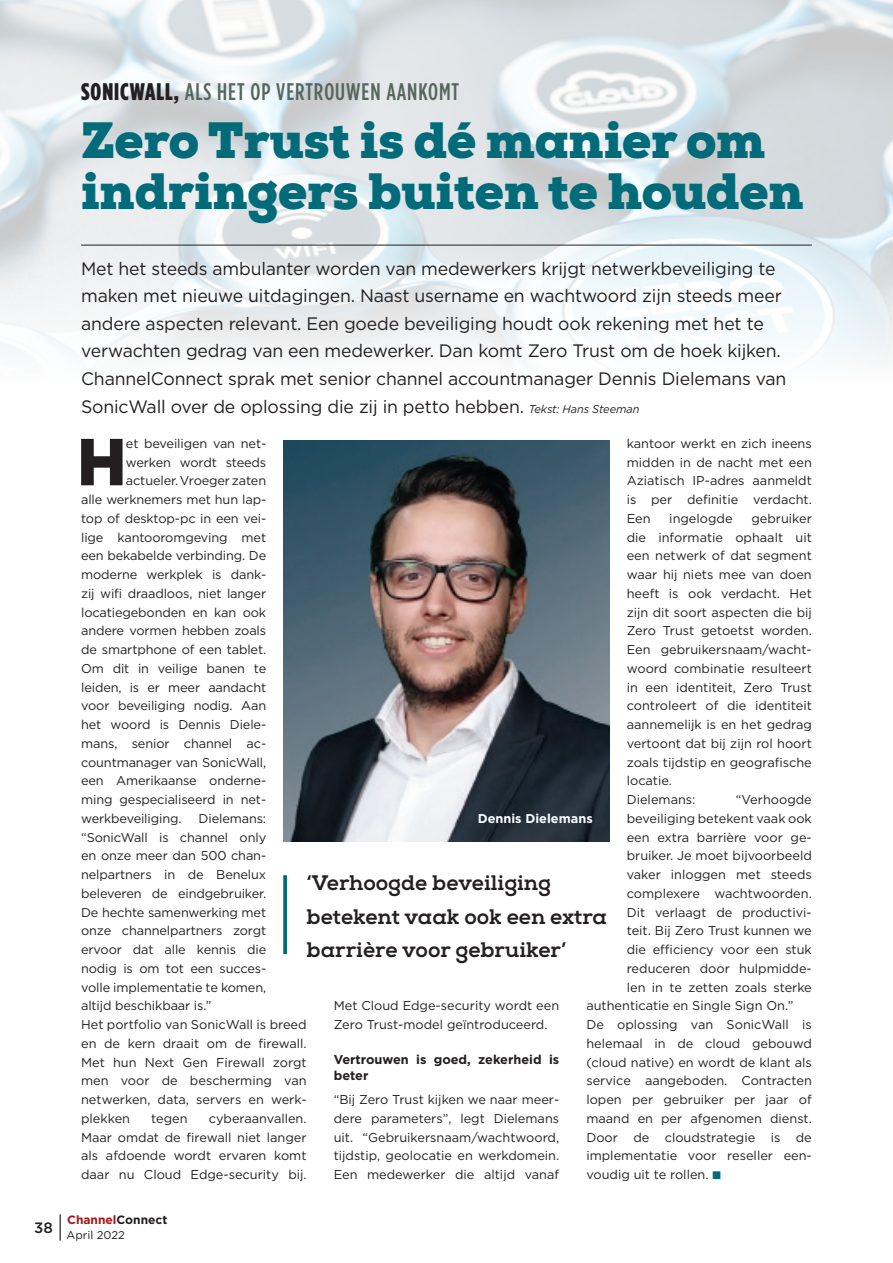
<style>
.page{position:relative;width:893px;height:1263px;background:#fff}
.page>*{position:absolute;margin:0;border:0;box-sizing:border-box;transform-origin:0 0}
.CC_Initiaal_broodtek{font:900 66.3px "Gotham";color:#231f20}
.CC_Kop{font:900 51px/51px "Nexa Slab";letter-spacing:-.005em;color:#016b7a}
.CC_BEDRIJFSNAAM{font:500 24px "Gotham Condensed";letter-spacing:.04em;color:#57665d}
.CC_STREAMER_NEXA_SLA{font:800 21px/33.6px "Nexa Slab";color:#231f20}
.CC_INTRO_ENKELE_PAGI{font:18px/27.6px "Gotham";letter-spacing:-.01em;color:#231f20}
.t1{font:500 15px "Gotham";color:#231f20}
.CC_Broodtekst{font:12.75px/18.8px "Gotham";color:#231f20;text-align:justify}
.CC_Initiaal_broodtek-2{font:12.75px/18.8px "Gotham";letter-spacing:-.01em;color:#231f20;text-align:justify}
.CC_Tussenkop{font:700 12.75px/16.5px "Gotham";color:#231f20}
.CC_BIJSCHRIFT{font:700 12.75px "Gotham";color:#fff}
.t2{font:700 12px "Gotham";color:#a3171b}
.t3{font:11.25px "Gotham";color:#231f20}
.s1{font-weight:900;color:#231f20}
.s2{font-style:italic;font-size:11.25px}
.s3{color:#016b7a}
.s4{color:#231f20}
</style>
<div class="page">
<img style="left:283px;top:466px;width:327px;height:376px">
<svg style="left:283px;top:875px;width:4px;height:79px"></svg>
<img style="left:0;top:0;width:893px;height:466px">
<hr style="left:81px;top:245px;width:731px;height:1px;background:#231f20">
<svg style="left:60px;top:1214px;width:1px;height:27px"></svg>
<p class="t1" style="left:34px;top:1218px;width:20px">38</p>
<p class="CC_BEDRIJFSNAAM" style="left:81px;top:78px;width:380px"><span class="s1">SONICWALL,</span> ALS HET OP VERTROUWEN AANKOMT</p>
<p class="CC_Kop" style="left:81px;top:115px;width:724px">Zero Trust is dé manier om indringers buiten te houden</p>
<p class="CC_INTRO_ENKELE_PAGI" style="left:81px;top:254px;width:707px">Met het steeds ambulanter worden van medewerkers krijgt netwerkbeveiliging te maken met nieuwe uitdagingen. Naast username en wachtwoord zijn steeds meer andere aspecten relevant. Een goede beveiliging houdt ook rekening met het te verwachten gedrag van een medewerker. Dan komt Zero Trust om de hoek kijken.<br>ChannelConnect sprak met senior channel accountmanager Dennis Dielemans van SonicWall over de oplossing die zij in petto hebben. <span class="s2">Tekst: Hans Steeman</span></p>
<p class="CC_Initiaal_broodtek" style="left:77px;top:416px;width:51px">H</p>
<p class="CC_Initiaal_broodtek-2" style="left:126px;top:434px;width:142px">et beveiligen van net-</p>
<p class="CC_Broodtekst" style="left:627px;top:434px;width:187px">kantoor werkt en zich ineens midden in de nacht met een Aziatisch IP-adres aanmeldt is per definitie verdacht.<br>Een</p>
<p class="CC_Initiaal_broodtek-2" style="left:126px;top:452px;width:142px">werken wordt steeds</p>
<p class="CC_Initiaal_broodtek-2" style="left:126px;top:471px;width:142px">actueler. Vroeger zaten</p>
<p class="CC_Initiaal_broodtek-2" style="left:81px;top:490px;width:187px">alle werknemers met hun lap-</p>
<p class="CC_Initiaal_broodtek-2" style="left:81px;top:509px;width:187px">top of desktop-pc in een vei-</p>
<p class="CC_Initiaal_broodtek-2" style="left:81px;top:527px;width:187px">lige kantooromgeving met</p>
<p class="CC_Initiaal_broodtek-2" style="left:81px;top:546px;width:187px">een bekabelde verbinding. De</p>
<p class="CC_Initiaal_broodtek-2" style="left:81px;top:565px;width:187px">moderne werkplek is dank-</p>
<p class="CC_Initiaal_broodtek-2" style="left:81px;top:584px;width:187px">zij wifi draadloos, niet langer</p>
<p class="CC_Initiaal_broodtek-2" style="left:81px;top:602px;width:187px">locatiegebonden en kan ook</p>
<p class="CC_Initiaal_broodtek-2" style="left:81px;top:621px;width:187px">andere vormen hebben zoals</p>
<p class="CC_Initiaal_broodtek-2" style="left:81px;top:640px;width:187px">de smartphone of een tablet.</p>
<p class="CC_Initiaal_broodtek-2" style="left:81px;top:659px;width:187px">Om dit in veilige banen te</p>
<p class="CC_Initiaal_broodtek-2" style="left:81px;top:677px;width:187px">leiden, is er meer aandacht</p>
<p class="CC_Initiaal_broodtek-2" style="left:81px;top:696px;width:187px">voor beveiliging nodig. Aan</p>
<p class="CC_Initiaal_broodtek-2" style="left:81px;top:715px;width:187px">het woord is Dennis Diele-</p>
<p class="CC_Initiaal_broodtek-2" style="left:81px;top:734px;width:187px">mans, senior channel ac-</p>
<p class="CC_Initiaal_broodtek-2" style="left:81px;top:752px;width:187px">countmanager van SonicWall,</p>
<p class="CC_Initiaal_broodtek-2" style="left:81px;top:771px;width:187px">een Amerikaanse onderne-</p>
<p class="CC_Initiaal_broodtek-2" style="left:81px;top:790px;width:187px">ming gespecialiseerd in net-</p>
<p class="CC_Initiaal_broodtek-2" style="left:81px;top:809px;width:102px">werkbeveiliging.</p>
<p class="CC_Broodtekst" style="left:627px;top:509px;width:187px;text-indent:125px">gebruiker die informatie ophaalt uit een netwerk of dat segment waar hij niets mee van doen heeft is ook verdacht. Het zijn dit soort aspecten die bij Zero Trust getoetst worden.<br>Een gebruikersnaam/wacht&shy;woord combinatie resulteert in een identiteit, Zero Trust controleert of die identiteit aannemelijk is en het gedrag vertoont dat bij zijn rol hoort zoals tijdstip en geografische locatie.</p>
<p class="CC_Broodtekst" style="left:627px;top:790px;width:70px">Dielemans:</p>
<p class="CC_Broodtekst" style="left:736px;top:790px;width:77px">“Verhoogde</p>
<p class="CC_Broodtekst" style="left:627px;top:809px;width:187px">beveiliging betekent vaak ook</p>
<p class="CC_Broodtekst" style="left:627px;top:827px;width:187px">een extra barrière voor ge-</p>
<p class="CC_Broodtekst" style="left:627px;top:846px;width:187px">bruiker. Je moet bijvoorbeeld</p>
<p class="CC_Broodtekst" style="left:627px;top:865px;width:187px">vaker inloggen met steeds</p>
<p class="CC_Broodtekst" style="left:627px;top:884px;width:187px">complexere wachtwoorden.</p>
<p class="CC_Broodtekst" style="left:627px;top:902px;width:187px">Dit verlaagt de productivi-</p>
<p class="CC_Broodtekst" style="left:627px;top:921px;width:187px">teit. Bij Zero Trust kunnen we</p>
<p class="CC_Broodtekst" style="left:627px;top:940px;width:187px">die efficiency voor een stuk</p>
<p class="CC_Broodtekst" style="left:627px;top:959px;width:187px">reduceren door hulpmidde-</p>
<p class="CC_Broodtekst" style="left:627px;top:977px;width:187px">len in te zetten zoals sterke</p>
<p class="CC_Broodtekst" style="left:586px;top:996px;width:209px">authenticatie en Single Sign On.”</p>
<p class="CC_Broodtekst" style="left:586px;top:1015px;width:227px">De oplossing van SonicWall is helemaal in de cloud gebouwd (cloud native) en wordt de klant als service aangeboden. Contracten lopen per gebruiker per jaar of maand en per afgenomen dienst.<br>Door de cloudstrategie is de implementatie voor reseller een&shy;voudig uit te rollen. <span class="s3">◾</span></p>
<p class="CC_Broodtekst" style="left:669px;top:509px;width:65px">ingelogde</p>
<p class="CC_Initiaal_broodtek-2" style="left:81px;top:809px;width:187px;text-indent:117px">Dielemans: “SonicWall is channel only en onze meer dan 500 chan&shy;nelpartners in de Benelux beleveren de eindgebruiker.<br>De hechte samenwerking met onze channelpartners zorgt ervoor dat alle kennis die nodig is om tot een succes&shy;volle implementatie te komen, altijd beschikbaar is.”</p>
<p class="CC_Broodtekst" style="left:81px;top:1015px;width:227px">Het portfolio van SonicWall is breed en de kern draait om de firewall.<br>Met hun Next Gen Firewall zorgt men voor de bescherming van netwerken, data, servers en werk&shy;plekken</p>
<p class="CC_BIJSCHRIFT" style="left:478px;top:810px;width:117px">Dennis Dielemans</p>
<p class="CC_STREAMER_NEXA_SLA" style="left:307px;top:866px;width:302px">‘Verhoogde beveiliging betekent vaak ook een extra barrière voor gebruiker’</p>
<p class="CC_Broodtekst" style="left:334px;top:996px;width:227px">Met Cloud Edge-security wordt een<br>Zero Trust-model geïntroduceerd.</p>
<p class="CC_Tussenkop" style="left:334px;top:1051px;width:227px">Vertrouwen is goed, zekerheid is beter</p>
<p class="CC_Broodtekst" style="left:334px;top:1090px;width:227px">“Bij Zero Trust kijken we naar meer&shy;dere parameters”, legt Dielemans uit. “Gebruikersnaam/wachtwoord, tijdstip, geolocatie en werkdomein.<br>Een medewerker die altijd vanaf</p>
<p class="CC_Broodtekst" style="left:81px;top:1109px;width:227px;text-indent:128px">cyberaanvallen.<br>Maar omdat de firewall niet langer als afdoende wordt ervaren komt daar nu Cloud Edge-security bij.</p>
<p class="CC_Broodtekst" style="left:151px;top:1109px;width:38px">tegen</p>
<p class="t2" style="left:67px;top:1212px;width:102px">Channel<span class="s4">Connect</span></p>
<p class="t3" style="left:67px;top:1227px;width:60px">April 2022</p>
</div>
